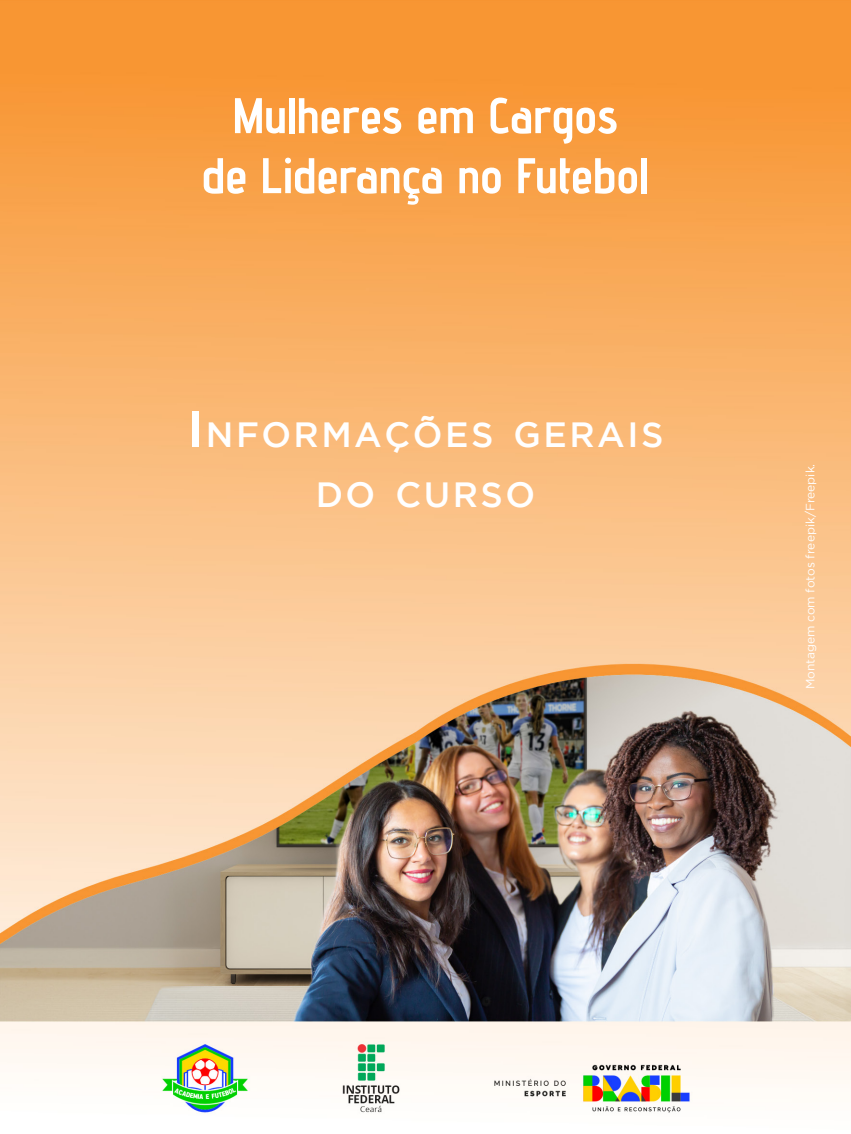
<style>
.page{position:relative;width:851px;height:1134px;background:#fff}
.page>*{position:absolute;margin:0;border:0;box-sizing:border-box;transform-origin:0 0}
.Nome_do_curso{font:700 50px/60px "Advent Pro";letter-spacing:.01em;color:#fff;text-align:center}
.Título{font:500 35px/60px "Gotham";letter-spacing:.07em;color:#fff;text-align:center}
.t1{font:12px "Gotham";color:#fff}
.s1{font-size:50px}
</style>
<div class="page">
<img style="left:0;top:0;width:850px;height:1113px">
<p class="Nome_do_curso" style="left:202px;top:85px;width:448px">Mulheres em Cargos<br>de Liderança no Futebol</p>
<p class="Título" style="left:187px;top:403px;width:477px"><span class="s1">I</span>NFORMAÇÕES GERAIS<br>DO CURSO</p>
<p class="t1" style="left:803px;top:689px;width:227px;rotate:-90deg">Montagem com fotos freepik/Freepik.</p>
</div>
